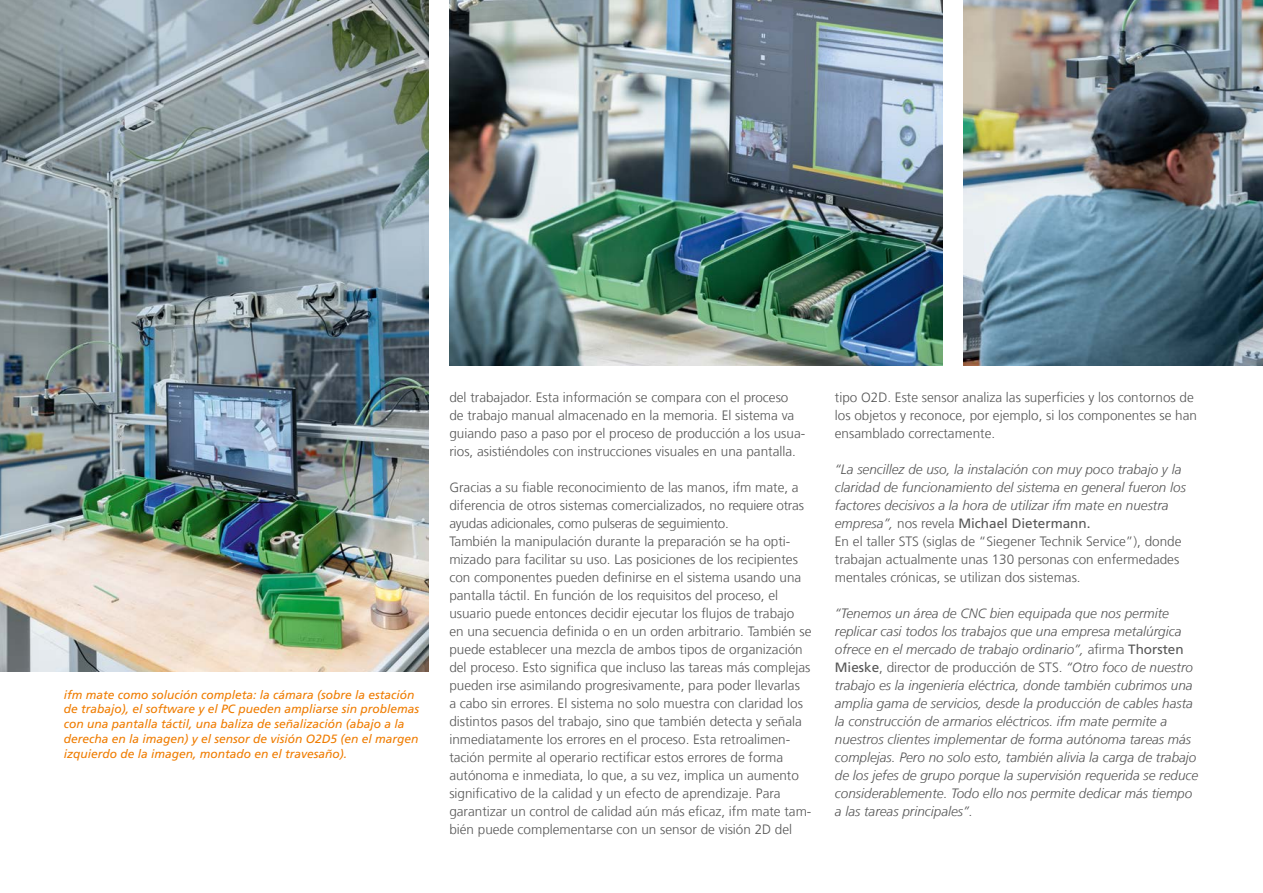
<style>
.page{position:relative;width:1263px;height:893px;background:#fff}
.page>*{position:absolute;margin:0;border:0;box-sizing:border-box;transform-origin:0 0}
.Fließtext_9pt_verschachtelt{font:300 13.5px/18px "Frutiger LT Com";color:#565656}
.Fließtext_9pt_verschachtelt-2{font:italic 300 13.5px/18px "Frutiger LT Com";color:#565656}
.Bildunterschrift_libü{font:italic 12px/14.9px "Frutiger LT Com";color:#ef7c00}
.s1{font-style:normal}
.s2{font-weight:400;font-style:normal}
</style>
<div class="page">
<img style="left:0;top:0;width:428px;height:672px">
<img style="left:449px;top:0;width:493px;height:366px">
<img style="left:963px;top:0;width:300px;height:366px">
<p class="Bildunterschrift_libü" style="left:64px;top:687px;width:357px">ifm mate como solución completa: la cámara (sobre la estación de trabajo), el software y el PC pueden ampliarse sin problemas con una pantalla táctil, una baliza de señalización (abajo a la derecha en la imagen) y el sensor de visión O2D5 (en el margen izquierdo de la imagen, montado en el travesaño).</p>
<p class="Fließtext_9pt_verschachtelt" style="left:449px;top:388px;width:357px">del trabajador. Esta información se compara con el proceso de trabajo manual almacenado en la memoria. El sistema va guiando paso a paso por el proceso de producción a los usua&shy;rios, asistiéndoles con instrucciones visuales en una pantalla.</p>
<p class="Fließtext_9pt_verschachtelt" style="left:449px;top:478px;width:356px">Gracias a su fiable reconocimiento de las manos, ifm mate, a diferencia de otros sistemas comercializados, no requiere otras ayudas adicionales, como pulseras de seguimiento.</p>
<p class="Fließtext_9pt_verschachtelt" style="left:449px;top:532px;width:364px">También la manipulación durante la preparación se ha opti&shy;mizado para facilitar su uso. Las posiciones de los recipientes con componentes pueden definirse en el sistema usando una pantalla táctil. En función de los requisitos del proceso, el usuario puede entonces decidir ejecutar los flujos de trabajo en una secuencia definida o en un orden arbitrario. También se puede establecer una mezcla de ambos tipos de organización del proceso. Esto significa que incluso las tareas más complejas pueden irse asimilando progresivamente, para poder llevarlas<br>a cabo sin errores. El sistema no solo muestra con claridad los distintos pasos del trabajo, sino que también detecta y señala inmediatamente los errores en el proceso. Esta retroalimen&shy;tación permite al operario rectificar estos errores de forma autónoma e inmediata, lo que, a su vez, implica un aumento significativo de la calidad y un efecto de aprendizaje. Para garantizar un control de calidad aún más eficaz, ifm mate tam&shy;bién puede complementarse con un sensor de visión 2D del</p>
<p class="Fließtext_9pt_verschachtelt" style="left:835px;top:388px;width:364px">tipo O2D. Este sensor analiza las superficies y los contornos de los objetos y reconoce, por ejemplo, si los componentes se han ensamblado correctamente.</p>
<p class="Fließtext_9pt_verschachtelt-2" style="left:835px;top:460px;width:353px">“La sencillez de uso, la instalación con muy poco trabajo y la claridad de funcionamiento del sistema en general fueron los factores decisivos a la hora de utilizar ifm mate en nuestra empresa”, <span class="s1">nos revela</span> <span class="s2">Michael Dietermann.</span></p>
<p class="Fließtext_9pt_verschachtelt" style="left:835px;top:532px;width:348px">En el taller STS (siglas de “Siegener Technik Service”), donde trabajan actualmente unas 130 personas con enfermedades mentales crónicas, se utilizan dos sistemas.</p>
<p class="Fließtext_9pt_verschachtelt-2" style="left:835px;top:604px;width:365px">“Tenemos un área de CNC bien equipada que nos permite replicar casi todos los trabajos que una empresa metalúrgica ofrece en el mercado de trabajo ordinario”, <span class="s1">afirma</span> <span class="s2">Thorsten Mieske</span><span class="s1">, director de producción de STS.</span> “Otro foco de nuestro trabajo es la ingeniería eléctrica, donde también cubrimos una amplia gama de servicios, desde la producción de cables hasta la construcción de armarios eléctricos. ifm mate permite a nuestros clientes implementar de forma autónoma tareas más complejas. Pero no solo esto, también alivia la carga de trabajo de los jefes de grupo porque la supervisión requerida se reduce considerablemente. Todo ello nos permite dedicar más tiempo a las tareas principales”.</p>
</div>
